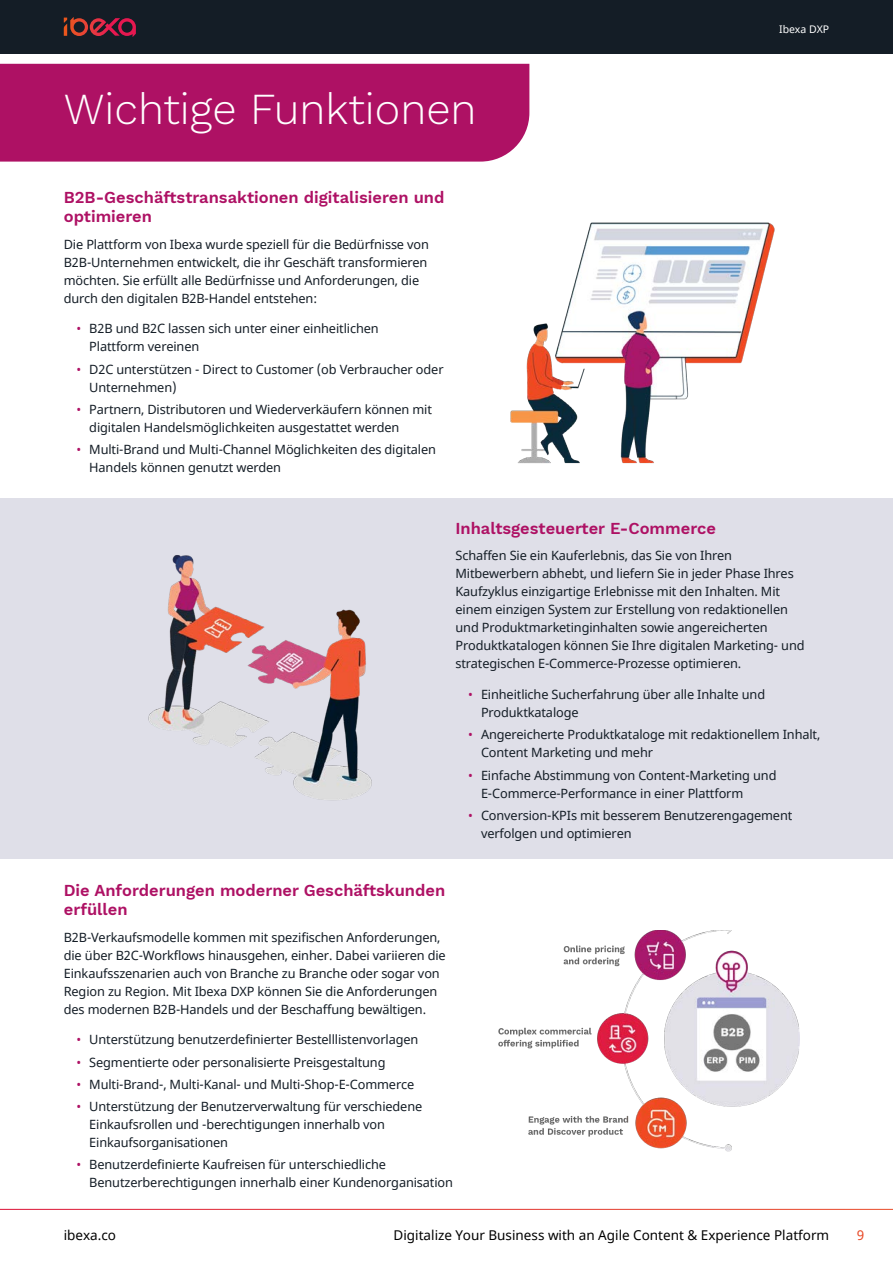
<style>
.page{position:relative;width:893px;height:1263px;background:#fff}
.page>*{position:absolute;margin:0;border:0;box-sizing:border-box;transform-origin:0 0}
.t1{font:300 43.5px "Work Sans";color:#fff}
.t2{font:16.5px/19.5px "Work Sans";color:#ae1164}
.t3{font:13.5px "Noto Sans";color:#000}
.t4{font:13.5px "Noto Sans";color:#e84926}
.t5{font:12.75px/18px "Noto Sans";letter-spacing:-.01em;color:#141d26}
.t6{font:10.5px "Noto Sans";color:#fff}
.s1{color:#ae1164}
</style>
<div class="page">
<div style="left:0;top:0;width:893px;height:54px;background:#141d26"></div>
<svg style="left:64px;top:17px;width:72px;height:20px"></svg>
<div style="left:0;top:498px;width:893px;height:361px;background:#dfdfe8"></div>
<div style="left:0;top:64px;width:529px;height:98px;background:#ae1164"></div>
<img style="left:148px;top:555px;width:224px;height:246px">
<img style="left:510px;top:222px;width:265px;height:242px">
<img style="left:498px;top:930px;width:302px;height:221px">
<h1 class="t1" style="left:64px;top:76px;width:414px">Wichtige Funktionen</h1>
<p class="t2" style="left:64px;top:187px;width:382px">B2B-Geschäftstransaktionen digitalisieren und optimieren</p>
<p class="t5" style="left:64px;top:235px;width:367px">Die Plattform von Ibexa wurde speziell für die Bedürfnisse von B2B-Unternehmen entwickelt, die ihr Geschäft transformieren möchten. Sie erfüllt alle Bedürfnisse und Anforderungen, die durch den digitalen B2B-Handel entstehen:</p>
<p class="t5" style="left:89px;top:320px;width:291px;text-indent:-13px"><span class="s1">•</span> B2B und B2C lassen sich unter einer einheitlichen<br>Plattform vereinen</p>
<p class="t5" style="left:89px;top:360px;width:356px;text-indent:-13px"><span class="s1">•</span> D2C unterstützen - Direct to Customer (ob Verbraucher oder<br>Unternehmen)</p>
<p class="t5" style="left:89px;top:401px;width:344px;text-indent:-13px"><span class="s1">•</span> Partnern, Distributoren und Wiederverkäufern können mit digitalen Handelsmöglichkeiten ausgestattet werden</p>
<p class="t5" style="left:89px;top:441px;width:348px;text-indent:-13px"><span class="s1">•</span> Multi-Brand und Multi-Channel Möglichkeiten des digitalen<br>Handels können genutzt werden</p>
<p class="t6" style="left:779px;top:22px;width:52px">Ibexa DXP</p>
<p class="t2" style="left:455px;top:518px;width:262px">Inhaltsgesteuerter E-Commerce</p>
<p class="t5" style="left:455px;top:547px;width:351px">Schaffen Sie ein Kauferlebnis, das Sie von Ihren Mitbewerbern abhebt, und liefern Sie in jeder Phase Ihres Kaufzyklus einzigartige Erlebnisse mit den Inhalten. Mit einem einzigen System zur Erstellung von redaktionellen und Produktmarketinginhalten sowie angereicherten Produktkatalogen können Sie Ihre digitalen Marketing- und strategischen E-Commerce-Prozesse optimieren.</p>
<p class="t5" style="left:481px;top:686px;width:286px;text-indent:-13px"><span class="s1">•</span> Einheitliche Sucherfahrung über alle Inhalte und<br>Produktkataloge</p>
<p class="t5" style="left:481px;top:726px;width:341px;text-indent:-13px"><span class="s1">•</span> Angereicherte Produktkataloge mit redaktionellem Inhalt,<br>Content Marketing und mehr</p>
<p class="t5" style="left:481px;top:766px;width:297px;text-indent:-13px"><span class="s1">•</span> Einfache Abstimmung von Content-Marketing und<br>E-Commerce-Performance in einer Plattform</p>
<p class="t5" style="left:481px;top:807px;width:313px;text-indent:-13px"><span class="s1">•</span> Conversion-KPIs mit besserem Benutzerengagement verfolgen und optimieren</p>
<p class="t2" style="left:64px;top:879px;width:383px">Die Anforderungen moderner Geschäftskunden erfüllen</p>
<p class="t5" style="left:64px;top:928px;width:384px">B2B-Verkaufsmodelle kommen mit spezifischen Anforderungen, die über B2C-Workflows hinausgehen, einher. Dabei variieren die Einkaufsszenarien auch von Branche zu Branche oder sogar von Region zu Region. Mit Ibexa DXP können Sie die Anforderungen des modernen B2B-Handels und der Beschaffung bewältigen.</p>
<p class="t5" style="left:77px;top:1031px;width:343px"><span class="s1">•</span> Unterstützung benutzerdefinierter Bestelllistenvorlagen</p>
<p class="t5" style="left:77px;top:1053px;width:310px"><span class="s1">•</span> Segmentierte oder personalisierte Preisgestaltung</p>
<p class="t5" style="left:77px;top:1076px;width:339px"><span class="s1">•</span> Multi-Brand-, Multi-Kanal- und Multi-Shop-E-Commerce</p>
<p class="t5" style="left:89px;top:1098px;width:335px;text-indent:-13px"><span class="s1">•</span> Unterstützung der Benutzerverwaltung für verschiedene<br>Einkaufsrollen und -berechtigungen innerhalb von<br>Einkaufsorganisationen</p>
<p class="t5" style="left:89px;top:1156px;width:365px;text-indent:-13px"><span class="s1">•</span> Benutzerdefinierte Kaufreisen für unterschiedliche<br>Benutzerberechtigungen innerhalb einer Kundenorganisation</p>
<p class="t3" style="left:64px;top:1226px;width:54px">ibexa.co</p>
<p class="t3" style="left:394px;top:1226px;width:437px">Digitalize Your Business with an Agile Content &amp; Experience Platform</p>
<p class="t4" style="left:857px;top:1226px;width:9px">9</p>
</div>
